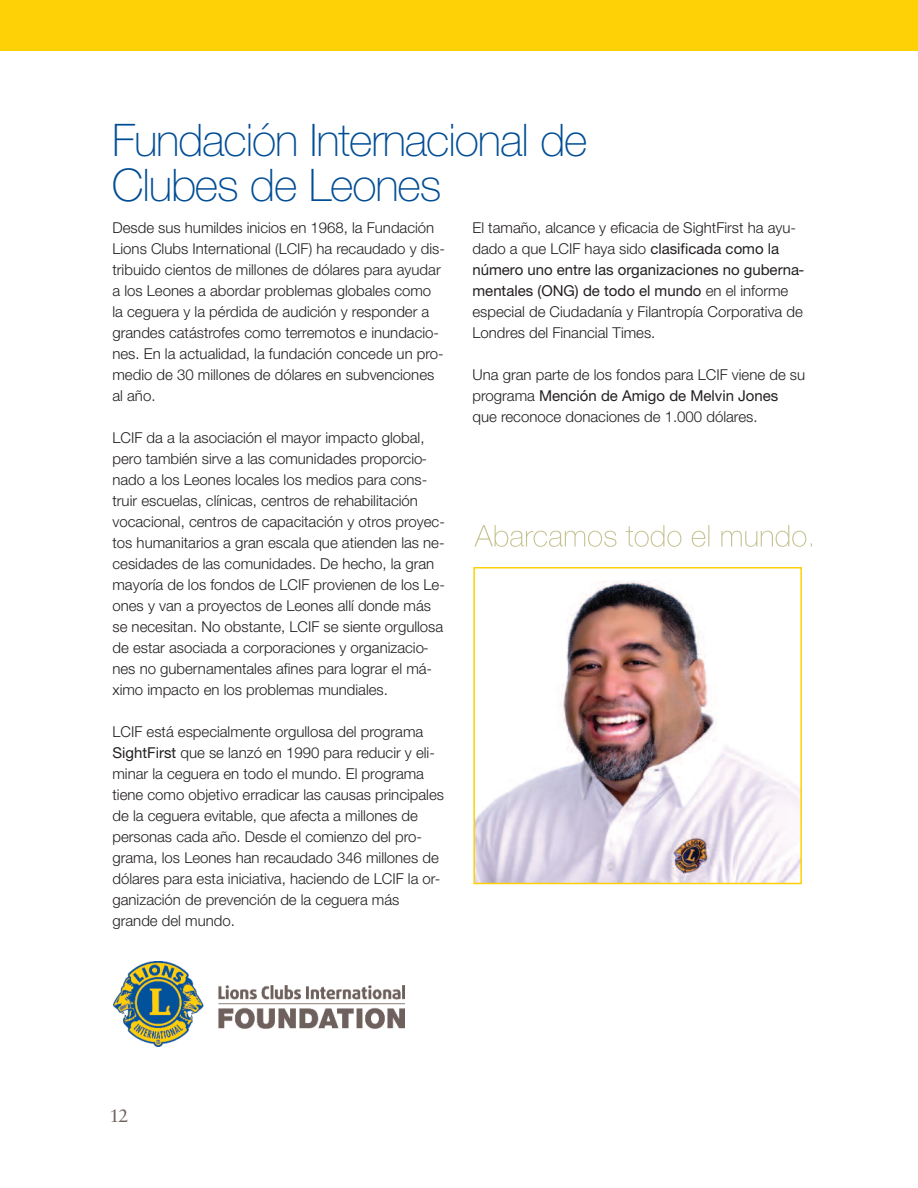
<style>
.page{position:relative;width:918px;height:1188px;background:#fff}
.page>*{position:absolute;margin:0;border:0;box-sizing:border-box;transform-origin:0 0}
.t1{font:100 45px/45px "Helvetica Neue";letter-spacing:-.025em;color:#014d95}
.t2{font:18px "Sabon";color:#6d605d}
.t3{font:300 15px/21px "Helvetica Neue";color:#231f20}
.s1{font-weight:400}
</style>
<div class="page">
<div style="left:0;top:0;width:918px;height:51px;background:#fed006"></div>
<img style="left:476px;top:581px;width:323px;height:300px">
<div style="left:473px;top:567px;width:329px;height:317px;border:2px solid #fed006"></div>
<svg style="left:474px;top:525px;width:207px;height:22px"></svg>
<img style="left:114px;top:961px;width:291px;height:85px">
<h1 class="t1" style="left:112px;top:122px;width:477px">Fundación Internacional de<br>Clubes de Leones</h1>
<p class="t3" style="left:112px;top:219px;width:334px">Desde sus humildes inicios en 1968, la Fundación Lions Clubs International (LCIF) ha recaudado y dis&shy;tribuido cientos de millones de dólares para ayudar a los Leones a abordar problemas globales como la ceguera y la pérdida de audición y responder a grandes catástrofes como terremotos e inundacio&shy;nes. En la actualidad, la fundación concede un pro&shy;medio de 30 millones de dólares en subvenciones al año.</p>
<p class="t3" style="left:113px;top:429px;width:334px">LCIF da a la asociación el mayor impacto global, pero también sirve a las comunidades proporcio&shy;nado a los Leones locales los medios para cons&shy;truir escuelas, clínicas, centros de rehabilitación vocacional, centros de capacitación y otros proyec&shy;tos humanitarios a gran escala que atienden las ne&shy;cesidades de las comunidades. De hecho, la gran mayoría de los fondos de LCIF provienen de los Le&shy;ones y van a proyectos de Leones allí donde más se necesitan. No obstante, LCIF se siente orgullosa de estar asociada a corporaciones y organizacio&shy;nes no gubernamentales afines para lograr el má&shy;ximo impacto en los problemas mundiales.</p>
<p class="t3" style="left:113px;top:723px;width:333px">LCIF está especialmente orgullosa del programa <span class="s1">SightFirst</span> que se lanzó en 1990 para reducir y eli&shy;minar la ceguera en todo el mundo. El programa tiene como objetivo erradicar las causas principales de la ceguera evitable, que afecta a millones de personas cada año. Desde el comienzo del pro&shy;grama, los Leones han recaudado 346 millones de dólares para esta iniciativa, haciendo de LCIF la or&shy;ganización de prevención de la ceguera más grande del mundo.</p>
<p class="t3" style="left:473px;top:219px;width:333px">El tamaño, alcance y eficacia de SightFirst ha ayu&shy;dado a que LCIF haya sido <span class="s1">clasificada como la número uno entre las organizaciones no guberna&shy;mentales (ONG) de todo el mundo</span> en el informe especial de Ciudadanía y Filantropía Corporativa de Londres del Financial Times.</p>
<p class="t3" style="left:473px;top:366px;width:334px">Una gran parte de los fondos para LCIF viene de su programa <span class="s1">Mención de Amigo de Melvin Jones </span>que reconoce donaciones de 1.000 dólares.</p>
<p class="t2" style="left:110px;top:1108px;width:21px">12</p>
</div>
